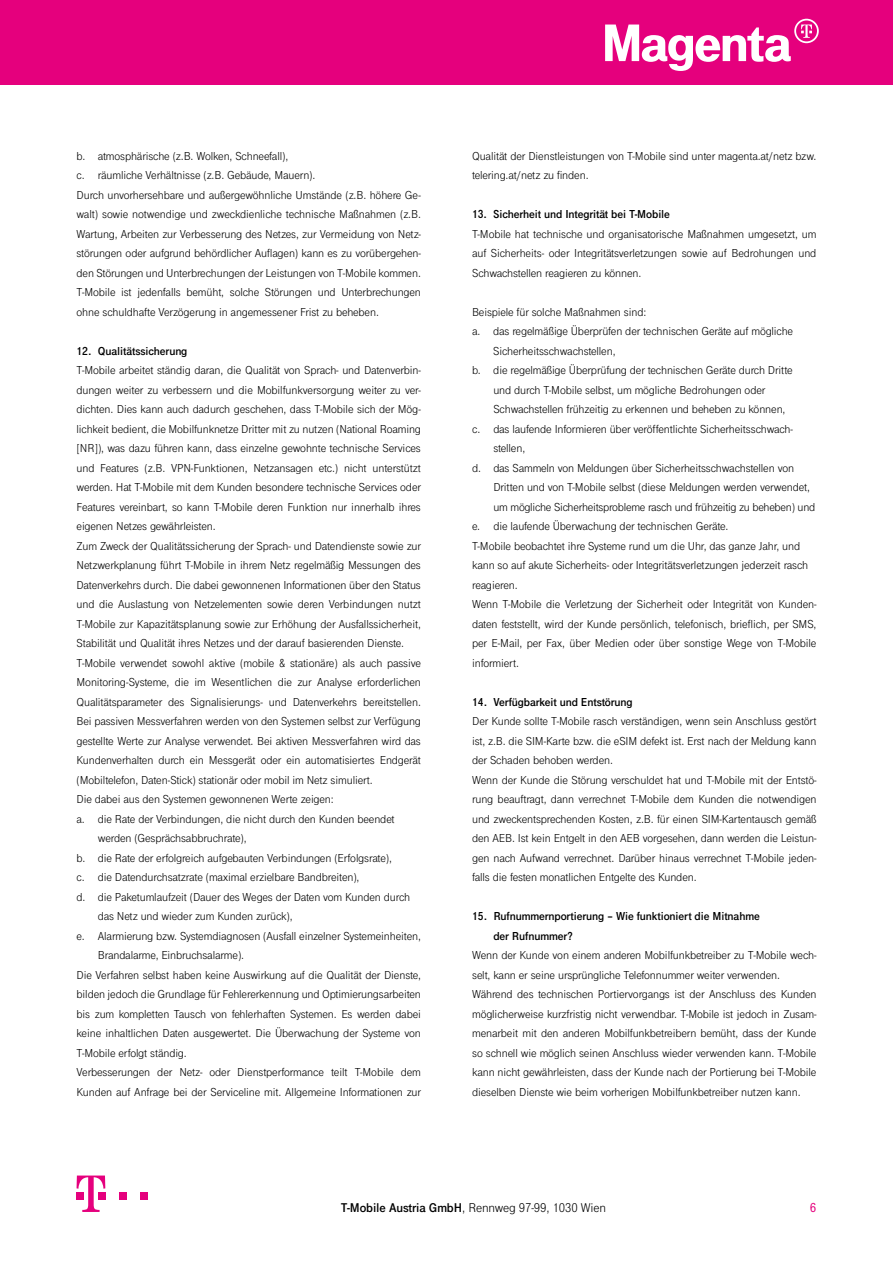
<style>
.page{position:relative;width:893px;height:1263px;background:#fff}
.page>*{position:absolute;margin:0;border:0;box-sizing:border-box;transform-origin:0 0}
.t1{font:500 13.5px "Tele Grotesk Next AT";color:#e5007d}
.t2{font:13.2px "Tele Grotesk Next AT";letter-spacing:-.01em;color:#000}
.t3{font:12px/19.5px "Tele Grotesk Next AT";letter-spacing:-.01em;color:#000}
.t4{font:700 12px/19.5px "Tele Grotesk Next AT";letter-spacing:-.01em;color:#000}
.s1{font-weight:700}
</style>
<div class="page">
<div style="left:0;top:0;width:893px;height:85px;background:#e5007d"></div>
<svg style="left:605px;top:19px;width:214px;height:52px"></svg>
<svg style="left:77px;top:1175px;width:28px;height:37px"></svg>
<div style="left:98px;top:1192px;width:7px;height:8px;background:#e5007d"></div>
<div style="left:120px;top:1192px;width:7px;height:8px;background:#e5007d"></div>
<div style="left:141px;top:1192px;width:7px;height:8px;background:#e5007d"></div>
<p class="t3" style="left:77px;top:147px;width:346px">b. atmosphärische (z.B. Wolken, Schneefall),<br>c. räumliche Verhältnisse (z.B. Gebäude, Mauern).<br>Durch unvorhersehbare und außergewöhnliche Umstände (z.B. höhere Ge&shy;walt) sowie notwendige und zweckdienliche technische Maßnahmen (z.B.<br>Wartung, Arbeiten zur Verbesserung des Netzes, zur Vermeidung von Netz&shy;störungen oder aufgrund behördlicher Auflagen) kann es zu vorübergehen&shy;den Störungen und Unterbrechungen der Leistungen von T-Mobile kommen.<br>T-Mobile ist jedenfalls bemüht, solche Störungen und Unterbrechungen ohne schuldhafte Verzögerung in angemessener Frist zu beheben.</p>
<p class="t4" style="left:77px;top:342px;width:112px">12. Qualitätssicherung</p>
<p class="t3" style="left:77px;top:362px;width:346px">T-Mobile arbeitet ständig daran, die Qualität von Sprach- und Datenverbin-</p>
<p class="t3" style="left:77px;top:381px;width:346px">dungen weiter zu verbessern und die Mobilfunkversorgung weiter zu ver-</p>
<p class="t3" style="left:77px;top:401px;width:346px">dichten. Dies kann auch dadurch geschehen, dass T-Mobile sich der Mög-</p>
<p class="t3" style="left:77px;top:420px;width:346px">lichkeit bedient, die Mobilfunknetze Dritter mit zu nutzen (National Roaming</p>
<p class="t3" style="left:77px;top:440px;width:346px">[NR]), was dazu führen kann, dass einzelne gewohnte technische Services</p>
<p class="t3" style="left:77px;top:459px;width:346px">und Features (z.B. VPN-Funktionen, Netzansagen etc.) nicht unterstützt</p>
<p class="t3" style="left:77px;top:479px;width:346px">werden. Hat T-Mobile mit dem Kunden besondere technische Services oder</p>
<p class="t3" style="left:77px;top:498px;width:346px">Features vereinbart, so kann T-Mobile deren Funktion nur innerhalb ihres</p>
<p class="t3" style="left:77px;top:518px;width:141px">eigenen Netzes gewährleisten.</p>
<p class="t3" style="left:77px;top:537px;width:346px">Zum Zweck der Qualitätssicherung der Sprach- und Datendienste sowie zur</p>
<p class="t3" style="left:77px;top:557px;width:346px">Netzwerkplanung führt T-Mobile in ihrem Netz regelmäßig Messungen des</p>
<p class="t3" style="left:77px;top:576px;width:346px">Datenverkehrs durch. Die dabei gewonnenen Informationen über den Status</p>
<p class="t3" style="left:77px;top:596px;width:346px">und die Auslastung von Netzelementen sowie deren Verbindungen nutzt</p>
<p class="t3" style="left:77px;top:615px;width:346px">T-Mobile zur Kapazitätsplanung sowie zur Erhöhung der Ausfallssicherheit,</p>
<p class="t3" style="left:77px;top:635px;width:329px">Stabilität und Qualität ihres Netzes und der darauf basierenden Dienste.</p>
<p class="t3" style="left:77px;top:654px;width:346px">T-Mobile verwendet sowohl aktive (mobile &amp; stationäre) als auch passive</p>
<p class="t3" style="left:77px;top:674px;width:346px">Monitoring-Systeme, die im Wesentlichen die zur Analyse erforderlichen</p>
<p class="t3" style="left:77px;top:693px;width:346px">Qualitätsparameter des Signalisierungs- und Datenverkehrs bereitstellen.</p>
<p class="t3" style="left:77px;top:713px;width:346px">Bei passiven Messverfahren werden von den Systemen selbst zur Verfügung</p>
<p class="t3" style="left:77px;top:732px;width:346px">gestellte Werte zur Analyse verwendet. Bei aktiven Messverfahren wird das</p>
<p class="t3" style="left:77px;top:752px;width:346px">Kundenverhalten durch ein Messgerät oder ein automatisiertes Endgerät</p>
<p class="t3" style="left:77px;top:771px;width:298px">(Mobiltelefon, Daten-Stick) stationär oder mobil im Netz simuliert.</p>
<p class="t3" style="left:77px;top:791px;width:259px">Die dabei aus den Systemen gewonnenen Werte zeigen:</p>
<p class="t3" style="left:77px;top:810px;width:320px">a. die Rate der Verbindungen, die nicht durch den Kunden beendet</p>
<p class="t3" style="left:98px;top:830px;width:150px">werden (Gesprächsabbruchrate),</p>
<p class="t3" style="left:77px;top:849px;width:317px">b. die Rate der erfolgreich aufgebauten Verbindungen (Erfolgsrate),</p>
<p class="t3" style="left:77px;top:869px;width:284px">c. die Datendurchsatzrate (maximal erzielbare Bandbreiten),</p>
<p class="t3" style="left:77px;top:888px;width:335px">d. die Paketumlaufzeit (Dauer des Weges der Daten vom Kunden durch</p>
<p class="t3" style="left:98px;top:908px;width:196px">das Netz und wieder zum Kunden zurück),</p>
<p class="t3" style="left:77px;top:927px;width:346px">e. Alarmierung bzw. Systemdiagnosen (Ausfall einzelner Systemeinheiten,</p>
<p class="t3" style="left:98px;top:947px;width:148px">Brandalarme, Einbruchsalarme).</p>
<p class="t3" style="left:77px;top:966px;width:346px">Die Verfahren selbst haben keine Auswirkung auf die Qualität der Dienste,</p>
<p class="t3" style="left:77px;top:986px;width:346px">bilden jedoch die Grundlage für Fehlererkennung und Optimierungsarbeiten</p>
<p class="t3" style="left:77px;top:1005px;width:346px">bis zum kompletten Tausch von fehlerhaften Systemen. Es werden dabei</p>
<p class="t3" style="left:77px;top:1025px;width:346px">keine inhaltlichen Daten ausgewertet. Die Überwachung der Systeme von</p>
<p class="t3" style="left:77px;top:1044px;width:112px">T-Mobile erfolgt ständig.</p>
<p class="t3" style="left:77px;top:1064px;width:346px">Verbesserungen der Netz- oder Dienstperformance teilt T-Mobile dem</p>
<p class="t3" style="left:77px;top:1083px;width:346px">Kunden auf Anfrage bei der Serviceline mit. Allgemeine Informationen zur</p>
<p class="t3" style="left:472px;top:147px;width:346px">Qualität der Dienstleistungen von T-Mobile sind unter magenta.at/netz bzw. telering.at/netz zu finden.</p>
<p class="t4" style="left:472px;top:206px;width:200px">13. Sicherheit und Integrität bei T-Mobile</p>
<p class="t3" style="left:472px;top:225px;width:346px;text-align:justify">T-Mobile hat technische und organisatorische Maßnahmen umgesetzt, um auf Sicherheits- oder Integritätsverletzungen sowie auf Bedrohungen und Schwachstellen reagieren zu können.</p>
<p class="t3" style="left:472px;top:303px;width:176px">Beispiele für solche Maßnahmen sind:</p>
<p class="t3" style="left:472px;top:323px;width:323px">a. das regelmäßige Überprüfen der technischen Geräte auf mögliche</p>
<p class="t3" style="left:493px;top:342px;width:124px">Sicherheitsschwachstellen,</p>
<p class="t3" style="left:472px;top:362px;width:322px">b. die regelmäßige Überprüfung der technischen Geräte durch Dritte</p>
<p class="t3" style="left:493px;top:381px;width:274px">und durch T-Mobile selbst, um mögliche Bedrohungen oder</p>
<p class="t3" style="left:493px;top:401px;width:294px">Schwachstellen frühzeitig zu erkennen und beheben zu können,</p>
<p class="t3" style="left:472px;top:420px;width:322px">c. das laufende Informieren über veröffentlichte Sicherheitsschwach-</p>
<p class="t3" style="left:493px;top:440px;width:33px">stellen,</p>
<p class="t3" style="left:472px;top:459px;width:323px">d. das Sammeln von Meldungen über Sicherheitsschwachstellen von</p>
<p class="t3" style="left:493px;top:479px;width:318px">Dritten und von T-Mobile selbst (diese Meldungen werden verwendet,</p>
<p class="t3" style="left:493px;top:498px;width:323px">um mögliche Sicherheitsprobleme rasch und frühzeitig zu beheben) und</p>
<p class="t3" style="left:472px;top:518px;width:258px">e. die laufende Überwachung der technischen Geräte.</p>
<p class="t3" style="left:472px;top:537px;width:330px">T-Mobile beobachtet ihre Systeme rund um die Uhr, das ganze Jahr, und</p>
<p class="t3" style="left:472px;top:557px;width:338px">kann so auf akute Sicherheits- oder Integritätsverletzungen jederzeit rasch</p>
<p class="t3" style="left:472px;top:576px;width:47px">reagieren.</p>
<p class="t3" style="left:472px;top:596px;width:346px">Wenn T-Mobile die Verletzung der Sicherheit oder Integrität von Kunden-</p>
<p class="t3" style="left:472px;top:615px;width:346px">daten feststellt, wird der Kunde persönlich, telefonisch, brieflich, per SMS,</p>
<p class="t3" style="left:472px;top:635px;width:346px">per E-Mail, per Fax, über Medien oder über sonstige Wege von T-Mobile</p>
<p class="t3" style="left:472px;top:654px;width:48px">informiert.</p>
<p class="t4" style="left:472px;top:693px;width:162px">14. Verfügbarkeit und Entstörung</p>
<p class="t3" style="left:472px;top:713px;width:346px">Der Kunde sollte T-Mobile rasch verständigen, wenn sein Anschluss gestört ist, z.B. die SIM-Karte bzw. die eSIM defekt ist. Erst nach der Meldung kann der Schaden behoben werden.<br>Wenn der Kunde die Störung verschuldet hat und T-Mobile mit der Entstö&shy;rung beauftragt, dann verrechnet T-Mobile dem Kunden die notwendigen und zweckentsprechenden Kosten, z.B. für einen SIM-Kartentausch gemäß den AEB. Ist kein Entgelt in den AEB vorgesehen, dann werden die Leistun&shy;gen nach Aufwand verrechnet. Darüber hinaus verrechnet T-Mobile jeden&shy;falls die festen monatlichen Entgelte des Kunden.</p>
<p class="t4" style="left:493px;top:908px;width:268px;text-indent:-21px">15. Rufnummernportierung – Wie funktioniert die Mitnahme der Rufnummer?</p>
<p class="t3" style="left:472px;top:947px;width:346px">Wenn der Kunde von einem anderen Mobilfunkbetreiber zu T-Mobile wech&shy;selt, kann er seine ursprüngliche Telefonnummer weiter verwenden.<br>Während des technischen Portiervorgangs ist der Anschluss des Kunden möglicherweise kurzfristig nicht verwendbar. T-Mobile ist jedoch in Zusam&shy;menarbeit mit den anderen Mobilfunkbetreibern bemüht, dass der Kunde so schnell wie möglich seinen Anschluss wieder verwenden kann. T-Mobile kann nicht gewährleisten, dass der Kunde nach der Portierung bei T-Mobile dieselben Dienste wie beim vorherigen Mobilfunkbetreiber nutzen kann.</p>
<p class="t2" style="left:341px;top:1200px;width:267px"><span class="s1">T-Mobile Austria GmbH</span>, Rennweg 97-99, 1030 Wien</p>
<p class="t1" style="left:810px;top:1200px;width:8px">6</p>
</div>
